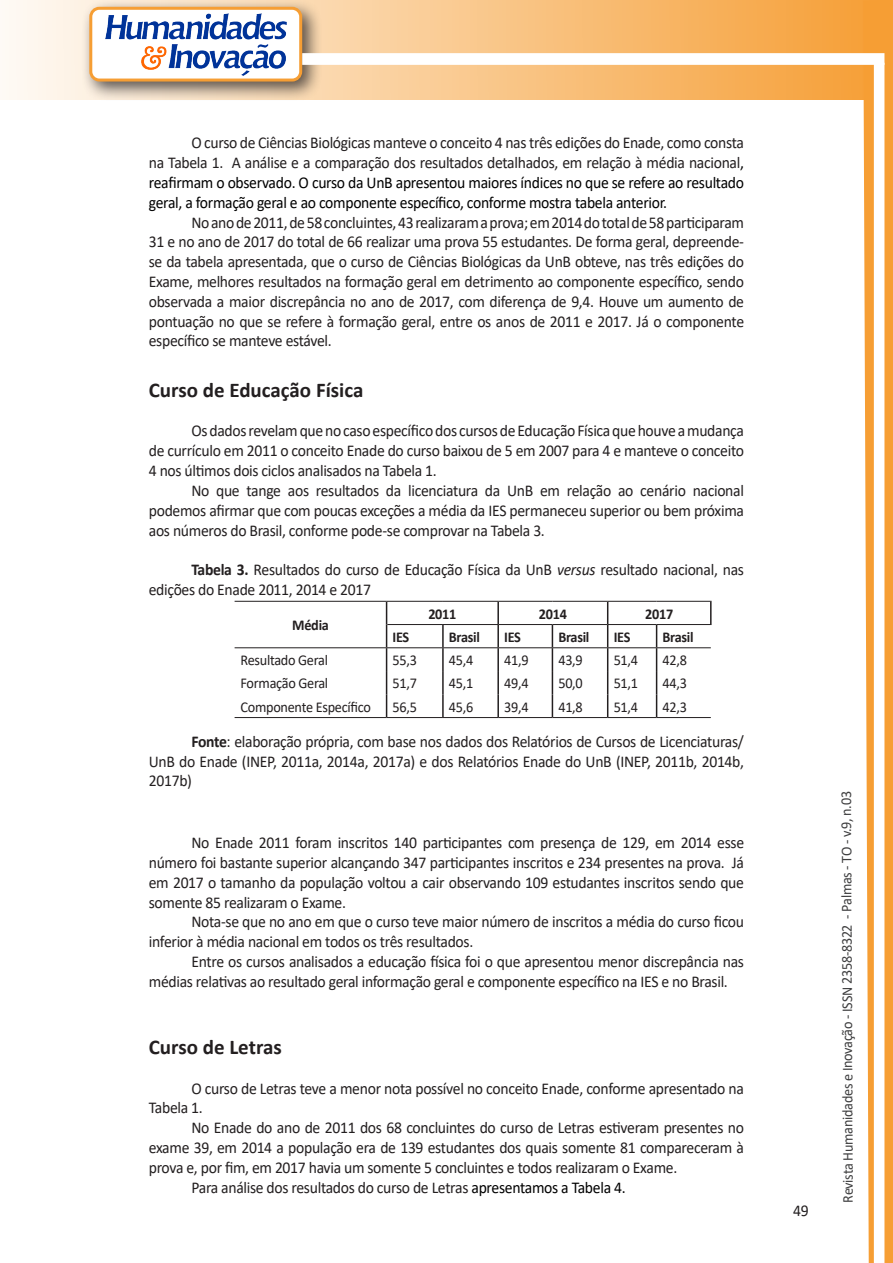
<style>
.page{position:relative;width:893px;height:1263px;background:#fff}
.page>*{position:absolute;margin:0;border:0;box-sizing:border-box;transform-origin:0 0}
.Titulo_2{font:700 21px "Calibri";color:#231f20}
.texto{font:16.5px/19.8px "Calibri";letter-spacing:-.02em;color:#231f20;text-align:justify;scale:.95 1}
.texto-2{font:16.5px/19.8px "Calibri";letter-spacing:-.02em;color:#000;text-align:justify;scale:.95 1}
.texto-3{font:15px "Calibri";letter-spacing:-.02em;color:#231f20;scale:.95 1}
.t1{font:15px "Calibri";letter-spacing:-.025em;color:#3e3e3f;scale:.95 1}
.texto-4{font:700 15px "Calibri";letter-spacing:-.02em;color:#231f20;scale:.95 1}
.s1{color:#231f20}
.s2{font-weight:700}
.s3{font-style:italic}
.s4{color:#000}
</style>
<div class="page">
<svg style="left:5px;top:0;width:858px;height:100px;background:#f9c484"></svg>
<div style="left:81px;top:0;width:241px;height:102px;background:#231f20;opacity:.75"></div>
<div style="left:91px;top:8px;width:210px;height:72px;background:#fff;border-radius:9px"></div>
<div style="left:89px;top:7px;width:213px;height:75px;border:3px solid #f69e34;border-radius:9px"></div>
<div style="left:302px;top:53px;width:582px;height:12px;background:#fff;border:2px solid #fff"></div>
<svg style="left:863px;top:0;width:30px;height:1263px"></svg>
<img style="left:105px;top:13px;width:181px;height:62px">
<hr style="left:497px;top:602px;width:2px;height:22px;background:#231f20">
<hr style="left:710px;top:602px;width:2px;height:22px;background:#231f20">
<hr style="left:442px;top:625px;width:2px;height:22px;background:#231f20">
<hr style="left:497px;top:625px;width:2px;height:22px;background:#231f20">
<hr style="left:442px;top:648px;width:2px;height:23px;background:#231f20">
<hr style="left:497px;top:648px;width:2px;height:23px;background:#231f20">
<hr style="left:442px;top:671px;width:2px;height:23px;background:#231f20">
<hr style="left:497px;top:671px;width:2px;height:23px;background:#231f20">
<svg style="left:386px;top:602px;width:1px;height:115px"></svg>
<hr style="left:442px;top:694px;width:2px;height:23px;background:#231f20">
<hr style="left:497px;top:694px;width:2px;height:23px;background:#231f20">
<svg style="left:552px;top:625px;width:1px;height:92px"></svg>
<svg style="left:607px;top:602px;width:1px;height:115px"></svg>
<svg style="left:656px;top:625px;width:1px;height:92px"></svg>
<hr style="left:235px;top:601px;width:152px;height:1px;background:#231f20">
<hr style="left:387px;top:601px;width:56px;height:1px;background:#231f20">
<hr style="left:443px;top:601px;width:55px;height:1px;background:#231f20">
<hr style="left:498px;top:601px;width:54px;height:1px;background:#231f20">
<hr style="left:552px;top:601px;width:56px;height:1px;background:#231f20">
<hr style="left:608px;top:601px;width:49px;height:1px;background:#231f20">
<hr style="left:657px;top:601px;width:55px;height:1px;background:#231f20">
<hr style="left:387px;top:624px;width:56px;height:1px;background:#231f20">
<hr style="left:443px;top:624px;width:55px;height:1px;background:#231f20">
<hr style="left:498px;top:624px;width:54px;height:1px;background:#231f20">
<hr style="left:552px;top:624px;width:56px;height:1px;background:#231f20">
<hr style="left:608px;top:624px;width:49px;height:1px;background:#231f20">
<hr style="left:657px;top:624px;width:55px;height:1px;background:#231f20">
<hr style="left:235px;top:647px;width:152px;height:1px;background:#231f20">
<hr style="left:387px;top:647px;width:56px;height:1px;background:#231f20">
<hr style="left:443px;top:647px;width:55px;height:1px;background:#231f20">
<hr style="left:498px;top:647px;width:54px;height:1px;background:#231f20">
<hr style="left:552px;top:647px;width:56px;height:1px;background:#231f20">
<hr style="left:608px;top:647px;width:49px;height:1px;background:#231f20">
<hr style="left:657px;top:647px;width:54px;height:1px;background:#231f20">
<hr style="left:235px;top:717px;width:152px;height:1px;background:#231f20">
<hr style="left:387px;top:717px;width:56px;height:1px;background:#231f20">
<hr style="left:443px;top:717px;width:55px;height:1px;background:#231f20">
<hr style="left:498px;top:717px;width:54px;height:1px;background:#231f20">
<hr style="left:552px;top:717px;width:56px;height:1px;background:#231f20">
<hr style="left:608px;top:717px;width:49px;height:1px;background:#231f20">
<hr style="left:657px;top:717px;width:54px;height:1px;background:#231f20">
<p class="texto-2" style="left:149px;top:133px;width:628px;text-indent:43px"><span class="s1">O curso de Ciências Biológicas manteve o conceito 4 nas três edições do Enade, como consta na Tabela 1. A análise e a comparação dos resultados detalhados, em relação à média nacional</span>, reafirmam o observado. O curso da UnB apresentou maiores índices no que se refere ao resultado geral, a formação geral e ao componente específico, conforme mostra tabela anterior.</p>
<p class="texto" style="left:149px;top:212px;width:628px;text-indent:43px">No ano de 2011, de 58 concluintes, 43 realizaram a prova; em 2014 do total de 58 participaram 31 e no ano de 2017 do total de 66 realizar uma prova 55 estudantes. De forma geral, depreende&shy;se da tabela apresentada, que o curso de Ciências Biológicas da UnB obteve, nas três edições do Exame, melhores resultados na formação geral em detrimento ao componente específico, sendo observada a maior discrepância no ano de 2017, com diferença de 9,4. Houve um aumento de pontuação no que se refere à formação geral, entre os anos de 2011 e 2017. Já o componente específico se manteve estável.</p>
<p class="Titulo_2" style="left:149px;top:375px;width:216px">Curso de Educação Física</p>
<p class="texto" style="left:149px;top:421px;width:628px;text-indent:43px">Os dados revelam que no caso específico dos cursos de Educação Física que houve a mudança de currículo em 2011 o conceito Enade do curso baixou de 5 em 2007 para 4 e manteve o conceito 4 nos últimos dois ciclos analisados na Tabela 1.</p>
<p class="texto" style="left:149px;top:480px;width:628px;text-indent:43px">No que tange aos resultados da licenciatura da UnB em relação ao cenário nacional podemos afirmar que com poucas exceções a média da IES permaneceu superior ou bem próxima aos números do Brasil, conforme pode-se comprovar na Tabela 3.</p>
<p class="texto" style="left:149px;top:559px;width:628px;text-indent:43px"><span class="s2">Tabela 3.</span> Resultados do curso de Educação Física da UnB <span class="s3">versus</span> resultado nacional, nas edições do Enade 2011, 2014 e 2017</p>
<p class="texto-4" style="left:292px;top:615px;width:40px">Média</p>
<p class="texto-4" style="left:428px;top:603px;width:31px">2011</p>
<p class="texto-4" style="left:539px;top:603px;width:31px">2014</p>
<p class="texto-4" style="left:645px;top:603px;width:31px">2017</p>
<p class="texto-4" style="left:393px;top:626px;width:19px">IES</p>
<p class="texto-4" style="left:449px;top:626px;width:34px">Brasil</p>
<p class="texto-4" style="left:504px;top:626px;width:19px">IES</p>
<p class="texto-4" style="left:558px;top:626px;width:34px">Brasil</p>
<p class="texto-4" style="left:614px;top:626px;width:19px">IES</p>
<p class="texto-4" style="left:663px;top:626px;width:34px">Brasil</p>
<p class="texto-3" style="left:241px;top:650px;width:93px">Resultado Geral</p>
<p class="texto-3" style="left:393px;top:650px;width:27px">55,3</p>
<p class="texto-3" style="left:449px;top:650px;width:27px">45,4</p>
<p class="texto-3" style="left:504px;top:650px;width:27px">41,9</p>
<p class="texto-3" style="left:558px;top:650px;width:27px">43,9</p>
<p class="texto-3" style="left:614px;top:650px;width:27px">51,4</p>
<p class="texto-3" style="left:663px;top:650px;width:27px">42,8</p>
<p class="texto-3" style="left:241px;top:673px;width:94px">Formação Geral</p>
<p class="texto-3" style="left:393px;top:673px;width:27px">51,7</p>
<p class="texto-3" style="left:449px;top:673px;width:27px">45,1</p>
<p class="texto-3" style="left:504px;top:673px;width:27px">49,4</p>
<p class="texto-3" style="left:558px;top:673px;width:27px">50,0</p>
<p class="texto-3" style="left:614px;top:673px;width:27px">51,1</p>
<p class="texto-3" style="left:663px;top:673px;width:27px">44,3</p>
<p class="texto-3" style="left:241px;top:696px;width:139px">Componente Específico</p>
<p class="texto-3" style="left:393px;top:696px;width:27px">56,5</p>
<p class="texto-3" style="left:449px;top:696px;width:27px">45,6</p>
<p class="texto-3" style="left:504px;top:696px;width:27px">39,4</p>
<p class="texto-3" style="left:558px;top:696px;width:27px">41,8</p>
<p class="texto-3" style="left:614px;top:696px;width:27px">51,4</p>
<p class="texto-3" style="left:663px;top:696px;width:27px">42,3</p>
<p class="texto" style="left:149px;top:731px;width:628px;text-indent:43px"><span class="s2">Fonte</span>: elaboração própria, com base nos dados dos Relatórios de Cursos de Licenciaturas/ UnB do Enade (INEP, 2011a, 2014a, 2017a) e dos Relatórios Enade do UnB (INEP, 2011b, 2014b, 2017b)</p>
<p class="texto" style="left:149px;top:832px;width:628px;text-indent:43px">No Enade 2011 foram inscritos 140 participantes com presença de 129, em 2014 esse número foi bastante superior alcançando 347 participantes inscritos e 234 presentes na prova. Já em 2017 o tamanho da população voltou a cair observando 109 estudantes inscritos sendo que somente 85 realizaram o Exame.</p>
<p class="texto" style="left:149px;top:911px;width:628px;text-indent:43px">Nota-se que no ano em que o curso teve maior número de inscritos a média do curso ficou inferior à média nacional em todos os três resultados.</p>
<p class="texto" style="left:149px;top:951px;width:628px;text-indent:43px">Entre os cursos analisados a educação física foi o que apresentou menor discrepância nas médias relativas ao resultado geral informação geral e componente específico na IES e no Brasil.</p>
<p class="Titulo_2" style="left:149px;top:1032px;width:134px">Curso de Letras</p>
<p class="texto" style="left:149px;top:1078px;width:628px;text-indent:43px">O curso de Letras teve a menor nota possível no conceito Enade, conforme apresentado na<br>Tabela 1.</p>
<p class="texto" style="left:149px;top:1117px;width:628px;text-indent:43px">No Enade do ano de 2011 dos 68 concluintes do curso de Letras estiveram presentes no exame 39, em 2014 a população era de 139 estudantes dos quais somente 81 compareceram à prova e, por fim, em 2017 havia um somente 5 concluintes e todos realizaram o Exame.</p>
<p class="texto" style="left:191px;top:1177px;width:459px">Para análise dos resultados do curso de Letras <span class="s4">apresentamos a Tabela 4.</span></p>
<p class="texto" style="left:793px;top:1200px;width:18px">49</p>
<p class="t1" style="left:837px;top:1203px;width:435px;rotate:-90deg">Revista Humanidades e Inovação - ISSN 2358-8322 - Palmas - TO - v.9, n.03</p>
</div>
